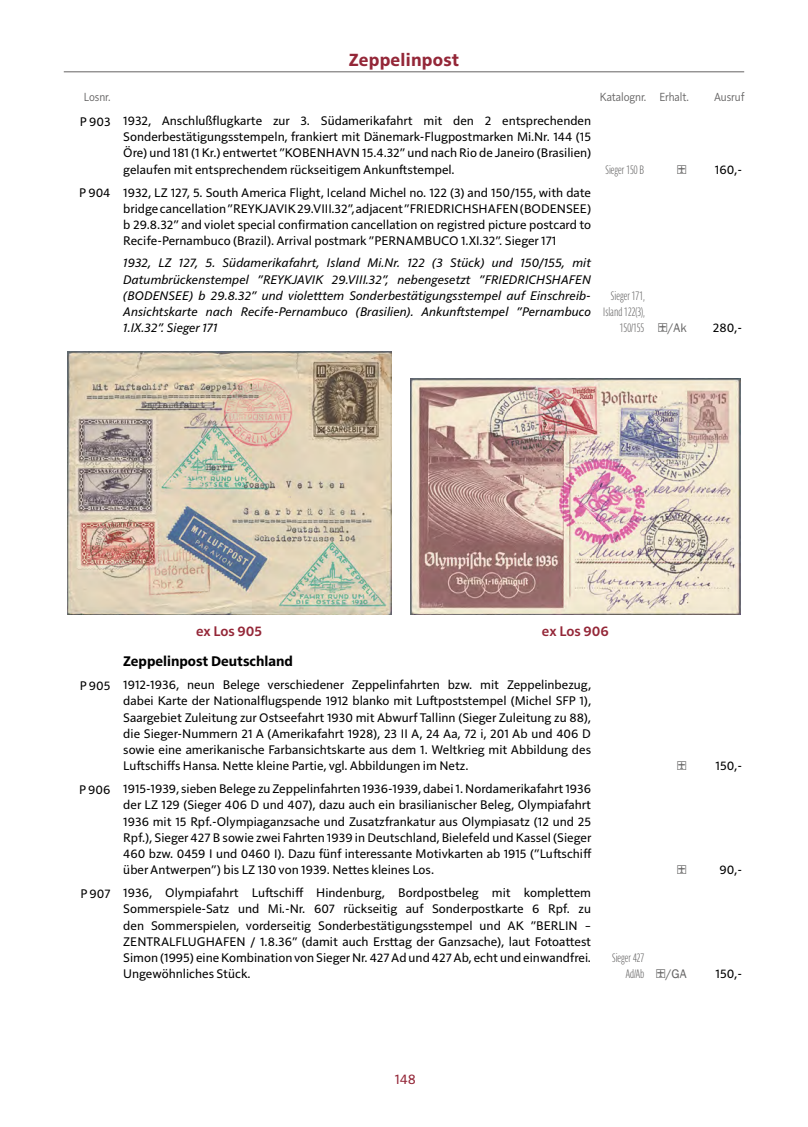
<style>
.page{position:relative;width:808px;height:1127px;background:#fff}
.page>*{position:absolute;margin:0;border:0;box-sizing:border-box;transform-origin:0 0}
.t1{font:700 18px "Solitaire MVB Pro";letter-spacing:.015em;color:#942738}
.t2{font:700 14.25px "Solitaire MVB Pro";color:#000}
.t3{font:600 14.25px "Solitaire MVB Pro";color:#942738}
.t4{font:14.25px "Solitaire MVB Pro";color:#942738}
.t5{font:12.75px/16.2px "Solitaire MVB Pro";color:#000;text-align:justify}
.t6{font:italic 12.75px/16.2px "Solitaire MVB Pro";color:#000;text-align:justify}
.t7{font:700 12px/16.2px "Parisine Std Comp Clair";color:#646363;text-align:right}
.t8{font:12px "Solitaire MVB Pro";letter-spacing:-.005em;color:#646363;scale:.9 1}
</style>
<div class="page">
<hr style="left:64px;top:71px;width:680px;height:1px;background:#646363">
<img style="left:67px;top:351px;width:324px;height:263px">
<img style="left:410px;top:379px;width:331px;height:235px">
<h1 class="t1" style="left:349px;top:48px;width:112px">Zeppelinpost</h1>
<p class="t8" style="left:84px;top:88px;width:31px">Losnr.</p>
<p class="t8" style="left:600px;top:88px;width:100px">Katalognr. Erhalt.</p>
<p class="t8" style="left:714px;top:88px;width:35px">Ausruf</p>
<p class="t5" style="left:123px;top:112px;width:469px;text-indent:-43px">P 903 1932, Anschlußflugkarte zur 3. Südamerikafahrt mit den 2 entsprechenden Sonderbestätigungsstempeln, frankiert mit Dänemark-Flugpostmarken Mi.Nr. 144 (15<br>Öre) und 181 (1 Kr.) entwertet ”KOBENHAVN 15.4.32” und nach Rio de Janeiro (Brasilien) gelaufen mit entsprechendem rückseitigem Ankunftstempel.</p>
<p class="t5" style="left:123px;top:183px;width:469px;text-indent:-44px">P 904 1932, LZ 127, 5. South America Flight, Iceland Michel no. 122 (3) and 150/155, with date bridge cancellation ”REYKJAVIK 29.VIII.32”, adjacent ”FRIEDRICHSHAFEN (BODENSEE) b 29.8.32” and violet special confirmation cancellation on registred picture postcard to Recife-Pernambuco (Brazil). Arrival postmark ”PERNAMBUCO 1.XI.32”. Sieger 171</p>
<p class="t6" style="left:123px;top:254px;width:469px">1932, LZ 127, 5. Südamerikafahrt, Island Mi.Nr. 122 (3 Stück) und 150/155, mit Datumbrückenstempel ”REYKJAVIK 29.VIII.32”, nebengesetzt ”FRIEDRICHSHAFEN (BODENSEE) b 29.8.32” und violetttem Sonderbestätigungsstempel auf Einschreib-Ansichtskarte nach Recife-Pernambuco (Brasilien). Ankunftstempel ”Pernambuco 1.IX.32”. Sieger 171</p>
<p class="t7" style="left:605px;top:161px;width:40px">Sieger 150 B</p>
<p class="t5" style="left:715px;top:160px;width:29px">160,-</p>
<p class="t7" style="left:603px;top:287px;width:43px">Sieger 171,<br>Island 122(3),<br>150/155</p>
<p class="t5" style="left:713px;top:319px;width:31px">280,-</p>
<p class="t3" style="left:196px;top:621px;width:68px">ex Los 905</p>
<p class="t3" style="left:542px;top:621px;width:68px">ex Los 906</p>
<p class="t2" style="left:123px;top:651px;width:171px">Zeppelinpost Deutschland</p>
<p class="t5" style="left:123px;top:676px;width:469px;text-indent:-44px">P 905 1912-1936, neun Belege verschiedener Zeppelinfahrten bzw. mit Zeppelinbezug, dabei Karte der Nationalflugspende 1912 blanko mit Luftpoststempel (Michel SFP 1), Saargebiet Zuleitung zur Ostseefahrt 1930 mit Abwurf Tallinn (Sieger Zuleitung zu 88), die Sieger-Nummern 21 A (Amerikafahrt 1928), 23 II A, 24 Aa, 72 i, 201 Ab und 406 D sowie eine amerikanische Farbansichtskarte aus dem 1. Weltkrieg mit Abbildung des Luftschiffs Hansa. Nette kleine Partie, vgl. Abbildungen im Netz.</p>
<p class="t5" style="left:123px;top:780px;width:470px;text-indent:-44px">P 906 1915-1939, sieben Belege zu Zeppelinfahrten 1936-1939, dabei 1. Nordamerikafahrt 1936 der LZ 129 (Sieger 406 D und 407), dazu auch ein brasilianischer Beleg, Olympiafahrt 1936 mit 15 Rpf.-Olympiaganzsache und Zusatzfrankatur aus Olympiasatz (12 und 25<br>Rpf.), Sieger 427 B sowie zwei Fahrten 1939 in Deutschland, Bielefeld und Kassel (Sieger 460 bzw. 0459 I und 0460 I). Dazu fünf interessante Motivkarten ab 1915 (”Luftschiff über Antwerpen”) bis LZ 130 von 1939. Nettes kleines Los.</p>
<p class="t5" style="left:123px;top:884px;width:469px;text-indent:-43px">P 907 1936, Olympiafahrt Luftschiff Hindenburg, Bordpostbeleg mit komplettem Sommerspiele-Satz und Mi.-Nr. 607 rückseitig auf Sonderpostkarte 6 Rpf. zu den Sommerspielen, vorderseitig Sonderbestätigungsstempel und AK ”BERLIN – ZENTRALFLUGHAFEN / 1.8.36” (damit auch Ersttag der Ganzsache), laut Fotoattest Simon (1995) eine Kombination von Sieger Nr. 427 Ad und 427 Ab, echt und einwandfrei.<br>Ungewöhnliches Stück.</p>
<p class="t7" style="left:612px;top:949px;width:34px">Sieger 427<br>Ad/Ab</p>
<p class="t4" style="left:395px;top:1069px;width:23px">148</p>
<p class="t5" style="left:715px;top:757px;width:28px">150,-</p>
<p class="t5" style="left:719px;top:861px;width:24px">90,-</p>
<p class="t5" style="left:715px;top:965px;width:28px">150,-</p>
</div>
